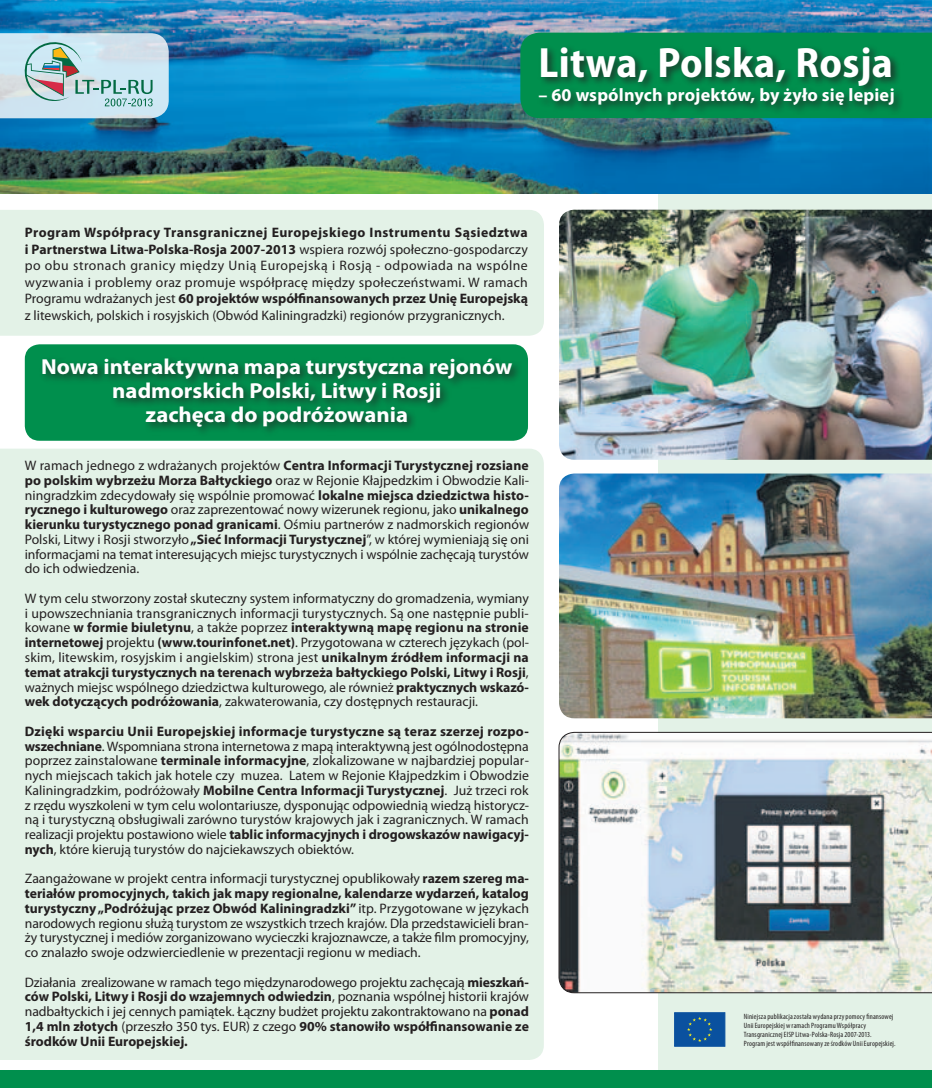
<style>
.page{position:relative;width:932px;height:1088px;background:#fff}
.page>*{position:absolute;margin:0;border:0;box-sizing:border-box;transform-origin:0 0}
.t1{font:700 semi-condensed 42.5px "Myriad Pro";letter-spacing:.01em;color:#fff}
.t2{font:700 21.75px/23.8px "Myriad Pro";color:#fff;text-align:center;scale:1.05 1}
.t3{font:700 18.12px "Myriad Pro";letter-spacing:.01em;color:#fff}
.t4{font:13.75px/14.8px "Myriad Pro";color:#231f20;text-align:justify}
.t5{font:condensed 7.62px/9.2px "Myriad Pro";letter-spacing:.02em;color:#231f20}
.s1{font-weight:700}
</style>
<div class="page">
<div style="left:0;top:448px;width:544px;height:611px;background:#e3f2e7"></div>
<div style="left:0;top:210px;width:544px;height:126px;background:#e3f2e7"></div>
<div style="left:658px;top:122px;width:274px;height:965px;background:#e3f2e7"></div>
<div style="left:25px;top:344px;width:503px;height:97px;background:#008f4d;border-radius:15px"></div>
<div style="left:674px;top:1012px;width:51px;height:34px;background:#0a519f;border:1px solid #0a519f"></div>
<svg style="left:687px;top:1017px;width:25px;height:24px"></svg>
<div style="left:0;top:1070px;width:932px;height:17px;background:#008f4d"></div>
<img style="left:0;top:0;width:932px;height:193px">
<svg style="left:0;top:33px;width:169px;height:85px;background:#bfd6dd"></svg>
<div style="left:520px;top:33px;width:412px;height:85px;background:#008f4d"></div>
<div style="left:536px;top:43px;width:368px;height:72px;background:#231f20;opacity:.75"></div>
<img style="left:559px;top:210px;width:373px;height:250px">
<img style="left:559px;top:473px;width:373px;height:245px">
<svg style="left:559px;top:732px;width:373px;height:261px"></svg>
<div style="left:38px;top:355px;width:485px;height:82px;background:#231f20;opacity:.75"></div>
<h1 class="t1" style="left:538px;top:38px;width:356px">Litwa, Polska, Rosja</h1>
<h3 class="t3" style="left:538px;top:85px;width:358px">– 60 wspólnych projektów, by żyło się lepiej</h3>
<p class="t4" style="left:25px;top:225px;width:505px;line-height:16.5px"><span class="s1">Program Współpracy Transgranicznej Europejskiego Instrumentu Sąsiedztwa i Partnerstwa Litwa-Polska-Rosja 2007-2013</span> wspiera rozwój społeczno-gospodarczy po obu stronach granicy między Unią Europejską i Rosją - odpowiada na wspólne wyzwania i problemy oraz promuje współpracę między społeczeństwami. W ramach Programu wdrażanych jest <span class="s1">60 projektów współfinansowanych przez Unię Europejską </span>z litewskich, polskich i rosyjskich (Obwód Kaliningradzki) regionów przygranicznych.</p>
<h2 class="t2" style="left:41px;top:355px;width:450px">Nowa interaktywna mapa turystyczna rejonów nadmorskich Polski, Litwy i Rosji<br>zachęca do podróżowania</h2>
<p class="t4" style="left:25px;top:458px;width:506px">W ramach jednego z wdrażanych projektów <span class="s1">Centra Informacji Turystycznej rozsiane po polskim wybrzeżu Morza Bałtyckiego</span> oraz w Rejonie Kłajpedzkim i Obwodzie Kali&shy;ningradzkim zdecydowały się wspólnie promować <span class="s1">lokalne miejsca dziedzictwa histo&shy;rycznego i kulturowego</span> oraz zaprezentować nowy wizerunek regionu, jako <span class="s1">unikalnego kierunku turystycznego ponad granicami</span>. Ośmiu partnerów z nadmorskich regionów Polski, Litwy i Rosji stworzyło <span class="s1">„Sieć Informacji Turystycznej</span>”, w której wymieniają się oni informacjami na temat interesujących miejsc turystycznych i wspólnie zachęcają turystów do ich odwiedzenia.</p>
<p class="t4" style="left:25px;top:591px;width:506px">W tym celu stworzony został skuteczny system informatyczny do gromadzenia, wymiany i upowszechniania transgranicznych informacji turystycznych. Są one następnie publi&shy;kowane <span class="s1">w formie biuletynu</span>, a także poprzez <span class="s1">interaktywną mapę regionu na stronie internetowej</span> projektu <span class="s1">(www.tourinfonet.net)</span>. Przygotowana w czterech językach (pol&shy;skim, litewskim, rosyjskim i angielskim) strona jest <span class="s1">unikalnym źródłem informacji na temat atrakcji turystycznych na terenach wybrzeża bałtyckiego Polski, Litwy i Rosji</span>, ważnych miejsc wspólnego dziedzictwa kulturowego, ale również <span class="s1">praktycznych wskazó&shy;wek dotyczących podróżowania</span>, zakwaterowania, czy dostępnych restauracji.</p>
<p class="t4" style="left:25px;top:724px;width:506px"><span class="s1">Dzięki wsparciu Unii Europejskiej informacje turystyczne są teraz szerzej rozpo&shy;wszechniane</span>. Wspomniana strona internetowa z mapą interaktywną jest ogólnodostępna poprzez zainstalowane <span class="s1">terminale informacyjne</span>, zlokalizowane w najbardziej popular&shy;nych miejscach takich jak hotele czy muzea. Latem w Rejonie Kłajpedzkim i Obwodzie Kaliningradzkim, podróżowały <span class="s1">Mobilne Centra Informacji Turystycznej</span>. Już trzeci rok z rzędu wyszkoleni w tym celu wolontariusze, dysponując odpowiednią wiedzą historycz&shy;ną i turystyczną obsługiwali zarówno turystów krajowych jak i zagranicznych. W ramach realizacji projektu postawiono wiele <span class="s1">tablic informacyjnych i drogowskazów nawigacyj&shy;nych</span>, które kierują turystów do najciekawszych obiektów.</p>
<p class="t4" style="left:25px;top:871px;width:506px">Zaangażowane w projekt centra informacji turystycznej opublikowały <span class="s1">razem szereg ma&shy;teriałów promocyjnych, takich jak mapy regionalne, kalendarze wydarzeń, katalog turystyczny „Podróżując przez Obwód Kaliningradzki”</span> itp. Przygotowane w językach narodowych regionu służą turystom ze wszystkich trzech krajów. Dla przedstawicieli bran&shy;ży turystycznej i mediów zorganizowano wycieczki krajoznawcze, a także film promocyjny, co znalazło swoje odzwierciedlenie w prezentacji regionu w mediach.</p>
<p class="t4" style="left:25px;top:974px;width:506px">Działania zrealizowane w ramach tego międzynarodowego projektu zachęcają <span class="s1">mieszkań&shy;ców Polski, Litwy i Rosji do wzajemnych odwiedzin</span>, poznania wspólnej historii krajów nadbałtyckich i jej cennych pamiątek. Łączny budżet projektu zakontraktowano na <span class="s1">ponad 1,4 mln złotych</span> (przeszło 350 tys. EUR) z czego <span class="s1">90% stanowiło współfinansowanie ze środków Unii Europejskiej.</span></p>
<p class="t5" style="left:744px;top:1011px;width:153px">Niniejsza publikacja została wydana przy pomocy finansowej Unii Europejskiej w ramach Programu Współpracy Transgranicznej EISP Litwa-Polska-Rosja 2007-2013.<br>Program jest współfinansowany ze środków Unii Europejskiej.</p>
</div>
